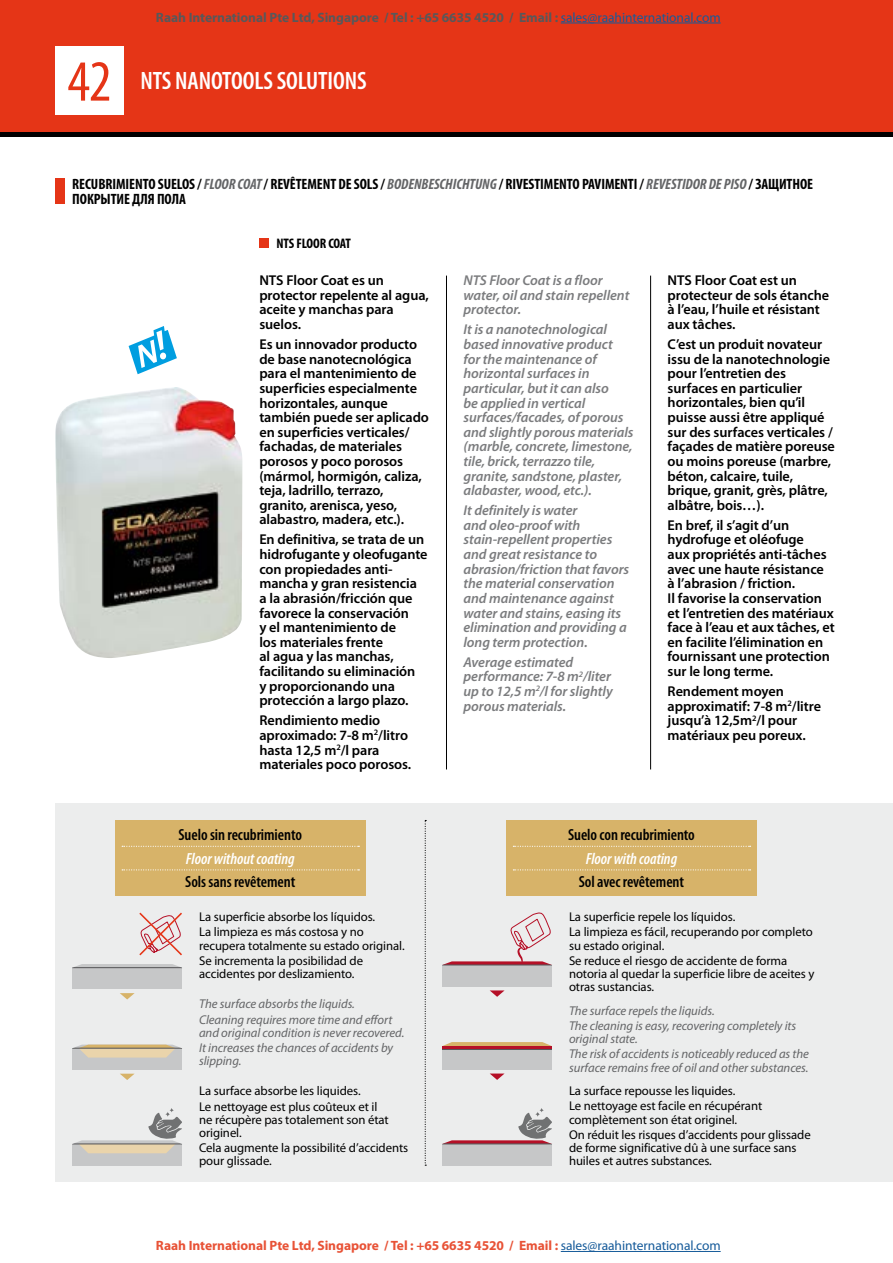
<style>
.page{position:relative;width:893px;height:1263px;background:#fff}
.page>*{position:absolute;margin:0;border:0;box-sizing:border-box;transform-origin:0 0}
.t1{font:condensed 58.5px "Myriad Pro";color:#e53517}
.t2{font:600 condensed 25.2px "Myriad Pro";letter-spacing:-.005em;color:#fff}
.t3{font:600 condensed 16.2px "Myriad Pro";letter-spacing:-.005em;color:#000}
.t4{font:italic 600 condensed 16.2px "Myriad Pro";letter-spacing:-.005em;color:#fff}
.t5{font:700 condensed 15px/15.3px "Myriad Pro";letter-spacing:-.005em;color:#000}
.t6{font:600 14.25px/14.5px "Myriad Pro";letter-spacing:-.005em;color:#000}
.t7{font:italic 600 14.25px/14.5px "Myriad Pro";letter-spacing:-.005em;color:#7b7c7e}
.t8{font:700 condensed 13.8px "Myriad Pro";letter-spacing:-.01em;color:#000}
.t9{font:700 13.5px "Myriad Pro";letter-spacing:-.005em;color:#58585a}
.t10{font:700 13.5px "Myriad Pro";letter-spacing:-.005em;color:#e85236}
.t11{font:12.75px/15.3px "Myriad Pro";letter-spacing:-.005em;color:#000}
.t12{font:italic 12.75px/15.3px "Myriad Pro";letter-spacing:-.005em;color:#646567}
.s1{font-weight:400;color:#165b9a}
.s2{font-style:italic;color:#646567}
</style>
<div class="page">
<div style="left:55px;top:803px;width:838px;height:379px;background:#eceded"></div>
<img style="left:55px;top:387px;width:187px;height:271px">
<div style="left:0;top:0;width:893px;height:136px;background:#e53517"></div>
<div style="left:55px;top:47px;width:68px;height:68px;background:#fff"></div>
<hr style="left:0;top:132px;width:893px;height:4px;background:#000">
<div style="left:55px;top:179px;width:10px;height:25px;background:#e53517"></div>
<div style="left:259px;top:239px;width:10px;height:9px;background:#e53517"></div>
<hr style="left:650px;top:276px;width:1px;height:493px;background:#000">
<hr style="left:446px;top:276px;width:1px;height:493px;background:#000">
<svg style="left:425px;top:820px;width:1px;height:346px"></svg>
<div style="left:115px;top:820px;width:250px;height:76px;background:#d7b369"></div>
<div style="left:506px;top:820px;width:250px;height:76px;background:#d7b369"></div>
<svg style="left:122px;top:846px;width:237px;height:1px"></svg>
<svg style="left:122px;top:869px;width:237px;height:1px"></svg>
<svg style="left:513px;top:846px;width:238px;height:1px"></svg>
<svg style="left:513px;top:869px;width:238px;height:1px"></svg>
<div style="left:72px;top:1048px;width:110px;height:21px;background:#c6c7c8"></div>
<svg style="left:120px;top:1074px;width:14px;height:6px"></svg>
<svg style="left:73px;top:1044px;width:108px;height:13px"></svg>
<hr style="left:72px;top:1048px;width:110px;height:1px;background:#58585a">
<div style="left:72px;top:1144px;width:110px;height:21px;background:#c6c7c8"></div>
<svg style="left:72px;top:1108px;width:110px;height:45px"></svg>
<hr style="left:72px;top:1143px;width:110px;height:1px;background:#58585a">
<div style="left:72px;top:968px;width:110px;height:21px;background:#c6c7c8"></div>
<svg style="left:75px;top:964px;width:105px;height:3px"></svg>
<svg style="left:120px;top:993px;width:15px;height:6px"></svg>
<hr style="left:72px;top:967px;width:110px;height:1px;background:#58585a">
<svg style="left:139px;top:913px;width:43px;height:42px"></svg>
<div style="left:442px;top:965px;width:110px;height:21px;background:#c6c7c8"></div>
<svg style="left:490px;top:990px;width:15px;height:7px"></svg>
<svg style="left:445px;top:912px;width:106px;height:52px"></svg>
<hr style="left:442px;top:964px;width:110px;height:1px;background:#58585a">
<div style="left:442px;top:1144px;width:110px;height:21px;background:#c6c7c8"></div>
<svg style="left:445px;top:1108px;width:107px;height:35px"></svg>
<hr style="left:442px;top:1143px;width:110px;height:1px;background:#58585a">
<div style="left:442px;top:1046px;width:110px;height:23px;background:#c6c7c8"></div>
<svg style="left:443px;top:1042px;width:109px;height:4px"></svg>
<svg style="left:490px;top:1073px;width:15px;height:7px"></svg>
<hr style="left:442px;top:1049px;width:110px;height:1px;background:#58585a">
<hr style="left:442px;top:1046px;width:110px;height:3px;background:#b51027">
<svg style="left:129px;top:326px;width:48px;height:48px"></svg>
<hr style="left:561px;top:23px;width:160px;height:1px;background:#165b9a">
<hr style="left:561px;top:1251px;width:160px;height:1px;background:#165b9a">
<p class="t9" style="left:156px;top:8px;width:566px">Raah International Pte Ltd, Singapore / Tel : +65 6635 4520 / Email : <span class="s1">sales@raahinternational.com</span></p>
<h1 class="t1" style="left:67px;top:46px;width:46px">42</h1>
<h2 class="t2" style="left:140px;top:67px;width:228px">NTS NANOTOOLS SOLUTIONS</h2>
<p class="t5" style="left:72px;top:176px;width:742px">RECUBRIMIENTO SUELOS / <span class="s2">FLOOR COAT</span> / REVÊTEMENT DE SOLS / <span class="s2">BODENBESCHICHTUNG</span> / RIVESTIMENTO PAVIMENTI / <span class="s2">REVESTIDOR DE PISO</span> / ЗАЩИТНОЕ<br>ПОКРЫТИЕ ДЛЯ ПОЛА</p>
<p class="t8" style="left:276px;top:235px;width:76px">NTS FLOOR COAT</p>
<p class="t6" style="left:259px;top:273px;width:171px">NTS Floor Coat es un protector repelente al agua, aceite y manchas para suelos.</p>
<p class="t6" style="left:259px;top:337px;width:171px">Es un innovador producto de base nanotecnológica para el mantenimiento de superficies especialmente horizontales, aunque también puede ser aplicado en superficies verticales/ fachadas, de materiales porosos y poco porosos (mármol, hormigón, caliza, teja, ladrillo, terrazo, granito, arenisca, yeso, alabastro, madera, etc.).</p>
<p class="t6" style="left:259px;top:532px;width:170px">En definitiva, se trata de un hidrofugante y oleofugante con propiedades anti&shy;mancha y gran resistencia a la abrasión/fricción que favorece la conservación<br>y el mantenimiento de<br>los materiales frente<br>al agua y las manchas, facilitando su eliminación<br>y proporcionando una protección a largo plazo.</p>
<p class="t6" style="left:259px;top:713px;width:153px">Rendimiento medio aproximado: 7-8 m<sup>2</sup>/litro hasta 12,5 m<sup>2</sup>/l para materiales poco porosos.</p>
<p class="t7" style="left:463px;top:273px;width:167px">NTS Floor Coat is a floor water, oil and stain repellent protector.</p>
<p class="t7" style="left:463px;top:322px;width:172px">It is a nanotechnological based innovative product<br>for the maintenance of horizontal surfaces in particular, but it can also<br>be applied in vertical surfaces/facades, of porous and slightly porous materials (marble, concrete, limestone, tile, brick, terrazzo tile, granite, sandstone, plaster, alabaster, wood, etc.).</p>
<p class="t7" style="left:463px;top:503px;width:167px">It definitely is water<br>and oleo-proof with stain-repellent properties and great resistance to abrasion/friction that favors the material conservation and maintenance against water and stains, easing its elimination and providing a long term protection.</p>
<p class="t7" style="left:463px;top:654px;width:151px">Average estimated performance: 7-8 m<sup>2</sup>/liter up to 12,5 m<sup>2</sup>/l for slightly porous materials.</p>
<p class="t6" style="left:668px;top:273px;width:163px">NTS Floor Coat est un protecteur de sols étanche à l’eau, l’huile et résistant aux tâches.</p>
<p class="t6" style="left:668px;top:337px;width:169px">C’est un produit novateur issu de la nanotechnologie pour l’entretien des surfaces en particulier horizontales, bien qu’il puisse aussi être appliqué sur des surfaces verticales / façades de matière poreuse ou moins poreuse (marbre, béton, calcaire, tuile, brique, granit, grès, plâtre, albâtre, bois…).</p>
<p class="t6" style="left:668px;top:517px;width:169px">En bref, il s’agit d’un hydrofuge et oléofuge<br>aux propriétés anti-tâches avec une haute résistance<br>à l’abrasion / friction.<br>Il favorise la conservation et l’entretien des matériaux face à l’eau et aux tâches, et en facilite l’élimination en fournissant une protection sur le long terme.</p>
<p class="t6" style="left:668px;top:683px;width:155px">Rendement moyen approximatif: 7-8 m<sup>2</sup>/litre jusqu’à 12,5m<sup>2</sup>/l pour matériaux peu poreux.</p>
<p class="t3" style="left:178px;top:826px;width:125px">Suelo sin recubrimiento</p>
<p class="t4" style="left:186px;top:849px;width:110px">Floor without coating</p>
<p class="t3" style="left:185px;top:873px;width:112px">Sols sans revêtement</p>
<p class="t11" style="left:199px;top:909px;width:178px">La superficie absorbe los líquidos.<br>La limpieza es más costosa y no</p>
<p class="t11" style="left:199px;top:937px;width:207px">recupera totalmente su estado original.<br>Se incrementa la posibilidad de</p>
<p class="t11" style="left:199px;top:966px;width:157px">accidentes por deslizamiento.</p>
<p class="t12" style="left:199px;top:996px;width:195px">The surface absorbs the liquids.<br>Cleaning requires more time and effort</p>
<p class="t12" style="left:199px;top:1024px;width:207px">and original condition is never recovered.<br>It increases the chances of accidents by</p>
<p class="t12" style="left:199px;top:1053px;width:44px">slipping.</p>
<p class="t11" style="left:199px;top:1083px;width:180px">La surface absorbe les liquides.<br>Le nettoyage est plus coûteux et il</p>
<p class="t11" style="left:199px;top:1113px;width:191px;line-height:13px">ne récupère pas totalement son état originel.</p>
<p class="t11" style="left:199px;top:1141px;width:211px;line-height:13px">Cela augmente la possibilité d’accidents pour glissade.</p>
<p class="t3" style="left:568px;top:826px;width:128px">Suelo con recubrimiento</p>
<p class="t4" style="left:586px;top:849px;width:93px">Floor with coating</p>
<p class="t3" style="left:579px;top:873px;width:107px">Sol avec revêtement</p>
<p class="t11" style="left:569px;top:909px;width:245px">La superficie repele los líquidos.<br>La limpieza es fácil, recuperando por completo</p>
<p class="t11" style="left:569px;top:937px;width:220px">su estado original.<br>Se reduce el riesgo de accidente de forma</p>
<p class="t11" style="left:569px;top:967px;width:247px;line-height:13px">notoria al quedar la superficie libre de aceites y otras sustancias.</p>
<p class="t12" style="left:569px;top:1003px;width:229px">The surface repels the liquids.<br>The cleaning is easy, recovering completely its</p>
<p class="t12" style="left:569px;top:1031px;width:241px">original state.<br>The risk of accidents is noticeably reduced as the</p>
<p class="t12" style="left:569px;top:1059px;width:241px">surface remains free of oil and other substances.</p>
<p class="t11" style="left:569px;top:1083px;width:195px">La surface repousse les liquides.<br>Le nettoyage est facile en récupérant</p>
<p class="t11" style="left:569px;top:1111px;width:243px">complètement son état originel.<br>On réduit les risques d’accidents pour glissade</p>
<p class="t11" style="left:569px;top:1141px;width:229px;line-height:13px">de forme significative dû à une surface sans huiles et autres substances.</p>
<p class="t10" style="left:156px;top:1237px;width:566px">Raah International Pte Ltd, Singapore / Tel : +65 6635 4520 / Email : <span class="s1">sales@raahinternational.com</span></p>
</div>
